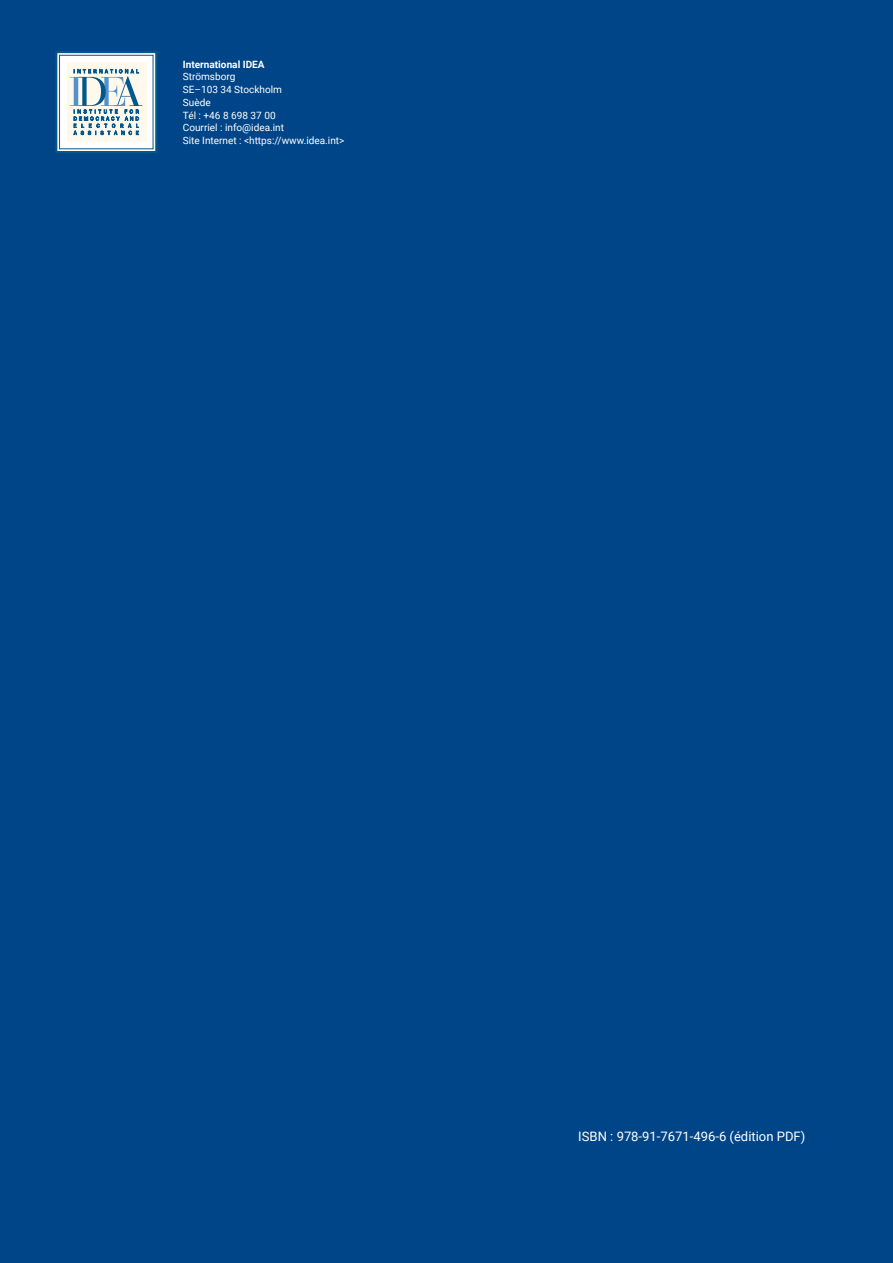
<style>
.page{position:relative;width:893px;height:1263px;background:#004587}
.page>*{position:absolute;margin:0;border:0;box-sizing:border-box;transform-origin:0 0}
.t1{font:13.05px "Roboto";color:#fff}
.t2{font:10.05px/12.8px "Roboto";color:#fff}
.t3{font:700 10.05px "Roboto";color:#fff}
</style>
<div class="page">
<svg style="left:58px;top:54px;width:96px;height:96px;background:#f2f6f8"></svg>
<div style="left:55px;top:51px;width:102px;height:102px;border:2px solid #00588c"></div>
<div style="left:67px;top:62px;width:79px;height:80px;background:#fff9ed"></div>
<div style="left:59px;top:55px;width:94px;height:94px;border:1px solid #00588c"></div>
<svg style="left:70px;top:68px;width:72px;height:68px"></svg>
<p class="t3" style="left:183px;top:57px;width:83px">International IDEA</p>
<p class="t2" style="left:183px;top:70px;width:163px">Strömsborg<br>SE–103 34 Stockholm<br>Suède<br>Tél : +46 8 698 37 00<br>Courriel : info@idea.int<br>Site Internet : &lt;https://www.idea.int&gt;</p>
<p class="t1" style="left:578px;top:1127px;width:229px">ISBN : 978-91-7671-496-6 (édition PDF)</p>
</div>
